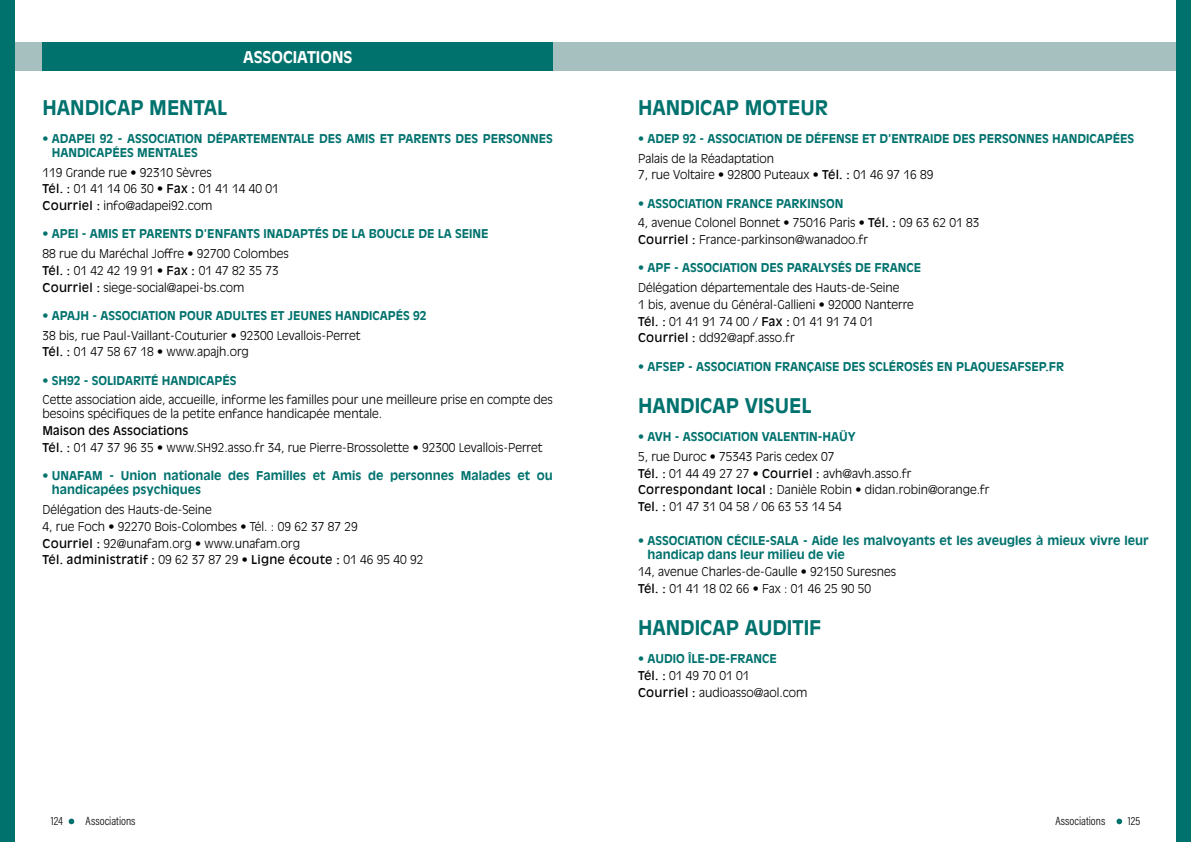
<style>
.page{position:relative;width:1191px;height:842px;background:#fff}
.page>*{position:absolute;margin:0;border:0;box-sizing:border-box;transform-origin:0 0}
.t1{font:700 20px "Antique Olive Std";color:#00726e}
.t2{font:700 16px "Antique Olive Std";color:#fff}
.t3{font:300 12px/16.8px "Antique Olive Std";color:#000}
.t4{font:700 12px/14px "Antique Olive Std";color:#00726e}
.t5{font:300 12px "Acumin Pro Cond";color:#000}
.s1{font-weight:400}
.s2{font-weight:700;color:#00726e}
</style>
<div class="page">
<svg style="left:69px;top:819px;width:5px;height:5px"></svg>
<svg style="left:1116px;top:819px;width:6px;height:5px"></svg>
<div style="left:14px;top:43px;width:1162px;height:28px;background:#a5c0bf"></div>
<div style="left:43px;top:43px;width:510px;height:28px;background:#00726e"></div>
<div style="left:1176px;top:0;width:15px;height:842px;background:#00726e"></div>
<div style="left:0;top:0;width:14px;height:842px;background:#00726e"></div>
<h2 class="t2" style="left:243px;top:47px;width:111px">ASSOCIATIONS</h2>
<h1 class="t1" style="left:43px;top:95px;width:186px">HANDICAP MENTAL</h1>
<p class="t4" style="left:52px;top:131px;width:502px;text-indent:-9px">• ADAPEI 92 - ASSOCIATION DÉPARTEMENTALE DES AMIS ET PARENTS DES PERSONNES<br>HANDICAPÉES MENTALES</p>
<p class="t3" style="left:43px;top:164px;width:238px">119 Grande rue • 92310 Sèvres<br><span class="s1">Tél. :</span> 01 41 14 06 30 • <span class="s1">Fax :</span> 01 41 14 40 01<br><span class="s1">Courriel :</span> info@adapei92.com</p>
<p class="t4" style="left:43px;top:227px;width:447px">• APEI - AMIS ET PARENTS D’ENFANTS INADAPTÉS DE LA BOUCLE DE LA SEINE</p>
<p class="t3" style="left:43px;top:245px;width:248px">88 rue du Maréchal Joffre • 92700 Colombes<br><span class="s1">Tél. :</span> 01 42 42 19 91 • <span class="s1">Fax :</span> 01 47 82 35 73<br><span class="s1">Courriel :</span> siege-social@apei-bs.com</p>
<p class="t4" style="left:43px;top:309px;width:385px">• APAJH - ASSOCIATION POUR ADULTES ET JEUNES HANDICAPÉS 92</p>
<p class="t3" style="left:43px;top:327px;width:319px">38 bis, rue Paul-Vaillant-Couturier • 92300 Levallois-Perret<br><span class="s1">Tél. :</span> 01 47 58 67 18 • www.apajh.org</p>
<p class="t4" style="left:43px;top:373px;width:196px">• SH92 - SOLIDARITÉ HANDICAPÉS</p>
<p class="t3" style="left:43px;top:393px;width:512px;line-height:14px">Cette association aide, accueille, informe les familles pour une meilleure prise en compte des besoins spécifiques de la petite enfance handicapée mentale.</p>
<p class="t3" style="left:43px;top:422px;width:501px"><span class="s1">Maison des Associations<br>Tél. :</span> 01 47 37 96 35 • www.SH92.asso.fr 34, rue Pierre-Brossolette • 92300 Levallois-Perret</p>
<p class="t4" style="left:52px;top:469px;width:502px;text-indent:-9px">• UNAFAM - Union nationale des Familles et Amis de personnes Malades et ou handicapées psychiques</p>
<p class="t3" style="left:43px;top:501px;width:382px">Délégation des Hauts-de-Seine<br>4, rue Foch • 92270 Bois-Colombes • Tél. : 09 62 37 87 29<br><span class="s1">Courriel :</span> 92@unafam.org • www.unafam.org<br><span class="s1">Tél. administratif :</span> 09 62 37 87 29 • <span class="s1">Ligne écoute :</span> 01 46 95 40 92</p>
<h1 class="t1" style="left:638px;top:95px;width:192px">HANDICAP MOTEUR</h1>
<p class="t4" style="left:638px;top:131px;width:498px">• ADEP 92 - ASSOCIATION DE DÉFENSE ET D’ENTRAIDE DES PERSONNES HANDICAPÉES</p>
<p class="t3" style="left:638px;top:150px;width:297px">Palais de la Réadaptation<br>7, rue Voltaire • 92800 Puteaux • <span class="s1">Tél. :</span> 01 46 97 16 89</p>
<p class="t3" style="left:638px;top:193px;width:343px;line-height:19.7px"><span class="s2">• ASSOCIATION FRANCE PARKINSON<br></span>4, avenue Colonel Bonnet • 75016 Paris • <span class="s1">Tél. :</span> 09 63 62 01 83</p>
<p class="t3" style="left:638px;top:231px;width:232px"><span class="s1">Courriel :</span> France-parkinson@wanadoo.fr</p>
<p class="t4" style="left:638px;top:261px;width:284px">• APF - ASSOCIATION DES PARALYSÉS DE FRANCE</p>
<p class="t3" style="left:638px;top:279px;width:277px">Délégation départementale des Hauts-de-Seine<br>1 bis, avenue du Général-Gallieni • 92000 Nanterre <span class="s1">Tél. :</span> 01 41 91 74 00 / <span class="s1">Fax :</span> 01 41 91 74 01<br><span class="s1">Courriel :</span> dd92@apf.asso.fr</p>
<p class="t4" style="left:638px;top:359px;width:427px">• AFSEP - ASSOCIATION FRANÇAISE DES SCLÉROSÉS EN PLAQUESAFSEP.FR</p>
<h1 class="t1" style="left:638px;top:393px;width:175px">HANDICAP VISUEL</h1>
<p class="t4" style="left:638px;top:430px;width:219px">• AVH - ASSOCIATION VALENTIN-HAÜY</p>
<p class="t3" style="left:638px;top:448px;width:353px">5, rue Duroc • 75343 Paris cedex 07<br><span class="s1">Tél. :</span> 01 44 49 27 27 • <span class="s1">Courriel :</span> avh@avh.asso.fr <span class="s1">Correspondant local :</span> Danièle Robin • didan.robin@orange.fr <span class="s1">Tel. :</span> 01 47 31 04 58 / 06 63 53 14 54</p>
<p class="t4" style="left:647px;top:534px;width:502px;text-indent:-9px">• ASSOCIATION CÉCILE-SALA - Aide les malvoyants et les aveugles à mieux vivre leur handicap dans leur milieu de vie</p>
<p class="t3" style="left:638px;top:563px;width:259px">14, avenue Charles-de-Gaulle • 92150 Suresnes<br><span class="s1">Tél. :</span> 01 41 18 02 66 • Fax : 01 46 25 90 50</p>
<h1 class="t1" style="left:638px;top:615px;width:185px">HANDICAP AUDITIF</h1>
<p class="t3" style="left:638px;top:650px;width:171px"><span class="s2">• AUDIO ÎLE-DE-FRANCE<br></span><span class="s1">Tél. :</span> 01 49 70 01 01<br><span class="s1">Courriel :</span> audioasso@aol.com</p>
<p class="t5" style="left:51px;top:813px;width:13px">124</p>
<p class="t5" style="left:86px;top:813px;width:51px">Associations</p>
<p class="t5" style="left:1055px;top:813px;width:51px">Associations</p>
<p class="t5" style="left:1127px;top:813px;width:14px">125</p>
</div>
